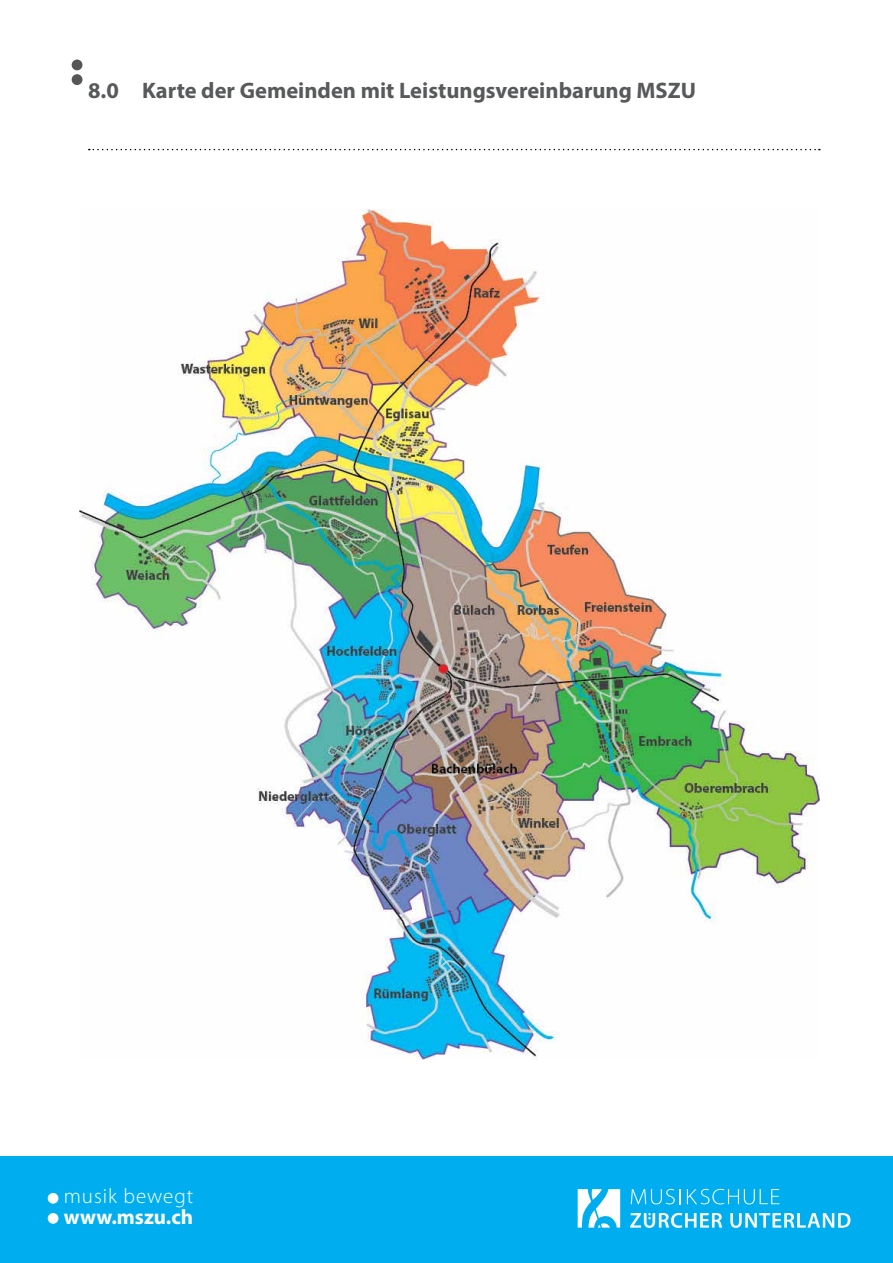
<style>
.page{position:relative;width:893px;height:1263px;background:#fff}
.page>*{position:absolute;margin:0;border:0;box-sizing:border-box;transform-origin:0 0}
.t1{font:700 22.5px "Myriad Pro";color:#58595b}
.t2{font:300 21px "Myriad Pro";letter-spacing:.045em;color:#fff}
.t3{font:700 21px "Myriad Pro";color:#fff}
</style>
<div class="page">
<svg style="left:89px;top:149px;width:731px;height:1px"></svg>
<div style="left:72px;top:60px;width:10px;height:10px;background:#565659;border-radius:50%"></div>
<div style="left:72px;top:74px;width:10px;height:11px;background:#565659;border-radius:50%"></div>
<div style="left:0;top:1157px;width:893px;height:106px;background:#00aeef"></div>
<img style="left:79px;top:210px;width:741px;height:849px">
<svg style="left:577px;top:1189px;width:273px;height:39px"></svg>
<div style="left:48px;top:1193px;width:10px;height:11px;background:#fff;border-radius:50%"></div>
<div style="left:48px;top:1213px;width:10px;height:11px;background:#fff;border-radius:50%"></div>
<p class="t1" style="left:88px;top:75px;width:609px">8.0 Karte der Gemeinden mit Leistungsvereinbarung MSZU</p>
<p class="t2" style="left:64px;top:1185px;width:131px">musik bewegt</p>
<p class="t3" style="left:64px;top:1203px;width:131px">www.mszu.ch</p>
</div>
